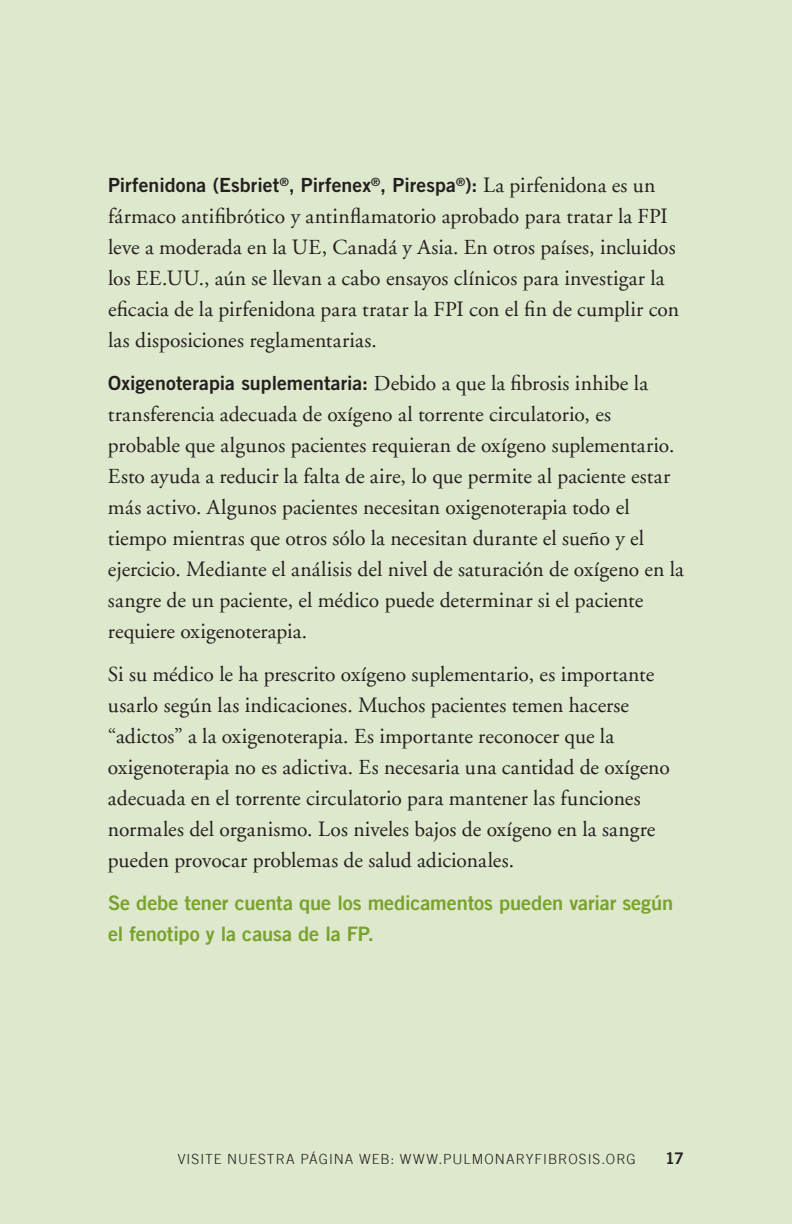
<style>
.page{position:relative;width:792px;height:1224px;background:#dee8cc}
.page>*{position:absolute;margin:0;border:0;box-sizing:border-box;transform-origin:0 0}
.t1{font:21.6px/31px "Adobe Garamond";letter-spacing:.005em;color:#231f20}
.t2{font:20px/31px "Trade Gothic Bold Two";letter-spacing:-.005em;color:#78a22d}
.t3{font:19.6px "Trade Gothic LT Std Bd 2";color:#231f20}
.t4{font:16px "Trade Gothic LT Std Bd 2";color:#231f20}
.t5{font:300 14px "Trade Gothic";letter-spacing:.07em;color:#231f20}
.s1{font-family:"Adobe Garamond";font-size:21.6px}
</style>
<div class="page">
<p class="t3" style="left:108px;top:173px;width:549px">Pirfenidona (Esbriet<sup>®</sup>, Pirfenex<sup>®</sup>, Pirespa<sup>®</sup>): <span class="s1">La pirfenidona es un</span></p>
<p class="t1" style="left:108px;top:201px;width:573px">fármaco antifibrótico y antinflamatorio aprobado para tratar la FPI leve a moderada en la UE, Canadá y Asia. En otros países, incluidos los EE.UU., aún se llevan a cabo ensayos clínicos para investigar la eficacia de la pirfenidona para tratar la FPI con el fin de cumplir con las disposiciones reglamentarias.</p>
<p class="t3" style="left:108px;top:371px;width:542px">Oxigenoterapia suplementaria: <span class="s1">Debido a que la fibrosis inhibe la</span></p>
<p class="t1" style="left:108px;top:399px;width:577px">transferencia adecuada de oxígeno al torrente circulatorio, es probable que algunos pacientes requieran de oxígeno suplementario.<br>Esto ayuda a reducir la falta de aire, lo que permite al paciente estar más activo. Algunos pacientes necesitan oxigenoterapia todo el tiempo mientras que otros sólo la necesitan durante el sueño y el ejercicio. Mediante el análisis del nivel de saturación de oxígeno en la sangre de un paciente, el médico puede determinar si el paciente requiere oxigenoterapia.</p>
<p class="t1" style="left:108px;top:659px;width:563px">Si su médico le ha prescrito oxígeno suplementario, es importante usarlo según las indicaciones. Muchos pacientes temen hacerse “adictos” a la oxigenoterapia. Es importante reconocer que la oxigenoterapia no es adictiva. Es necesaria una cantidad de oxígeno adecuada en el torrente circulatorio para mantener las funciones normales del organismo. Los niveles bajos de oxígeno en la sangre pueden provocar problemas de salud adicionales.</p>
<p class="t2" style="left:108px;top:887px;width:567px">Se debe tener cuenta que los medicamentos pueden variar según el fenotipo y la causa de la FP.</p>
<p class="t5" style="left:178px;top:1151px;width:460px">VISITE NUESTRA PÁGINA WEB: WWW.PULMONARYFIBROSIS.ORG</p>
<p class="t4" style="left:665px;top:1148px;width:20px">17</p>
</div>
